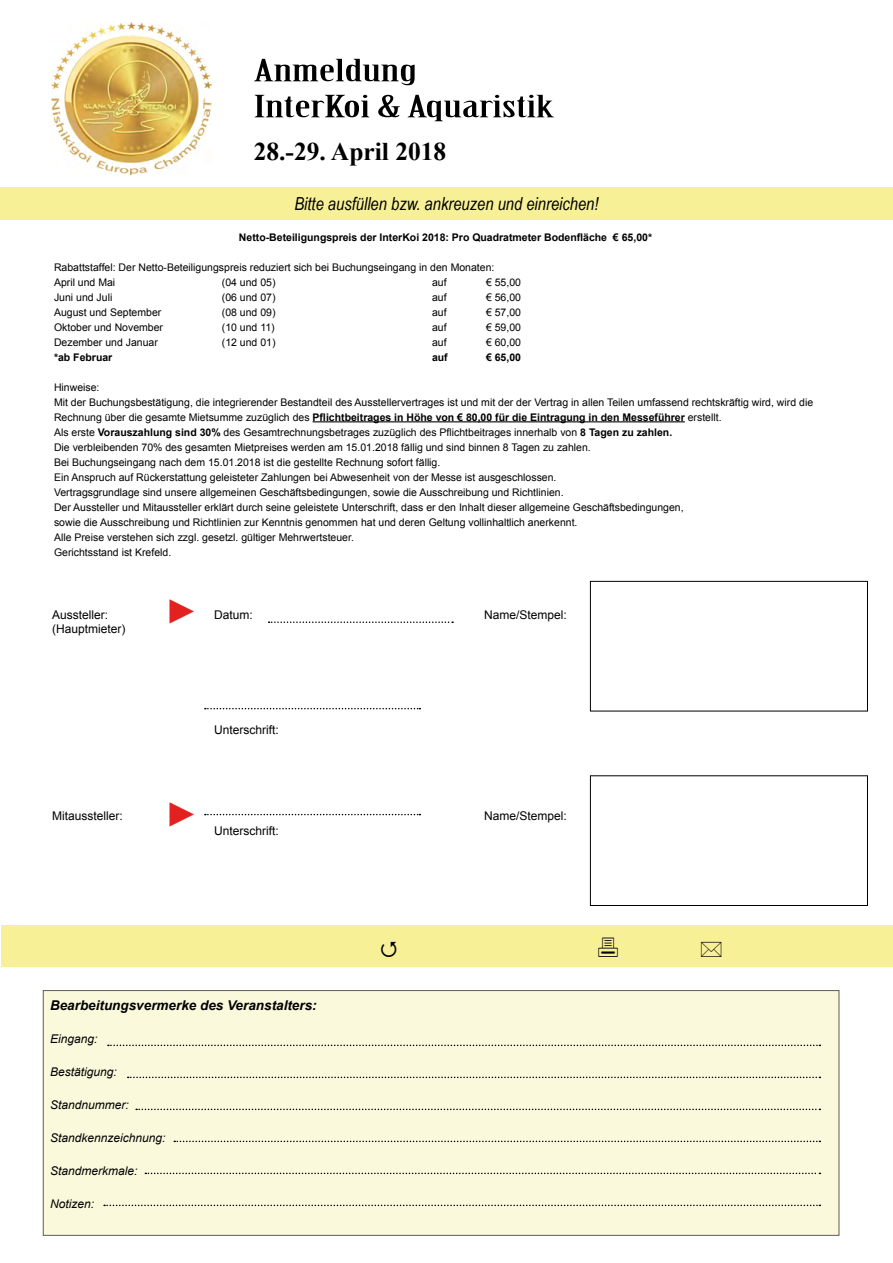
<style>
.page{position:relative;width:893px;height:1263px;background:#fff}
.page>*{position:absolute;margin:0;border:0;box-sizing:border-box;transform-origin:0 0}
.t1{font:34.5px "Times New Roman";color:#e32120}
.t2{font:30px/36px "Birch Std";color:#000;scale:2 1}
.t3{font:700 25.5px "Times New Roman";color:#000}
.t4{font:italic 18px "Arial Narrow";color:#000}
.t5{font:italic 700 13.5px "Arial";color:#000}
.t6{font:12px "Arial";color:#000}
.t7{font:italic 12px "Arial";color:#000}
.t8{font:10.5px/15px "Arial";color:#000}
.t9{font:700 10.5px "Arial";color:#000}
.s1{font-weight:700}
</style>
<div class="page">
<div style="left:43px;top:990px;width:796px;height:246px;background:#fbf9dc;border:1px solid #5d5d5f"></div>
<div style="left:590px;top:776px;width:278px;height:130px;border:1px solid #000"></div>
<div style="left:590px;top:581px;width:278px;height:130px;border:1px solid #000"></div>
<img style="left:51px;top:22px;width:160px;height:153px">
<div style="left:2px;top:926px;width:891px;height:41px;background:#f8f096"></div>
<div style="left:0;top:187px;width:893px;height:33px;background:#f8f096"></div>
<hr style="left:313px;top:421px;width:372px;height:1px;background:#000">
<svg style="left:205px;top:814px;width:215px;height:1px"></svg>
<svg style="left:205px;top:708px;width:215px;height:1px"></svg>
<svg style="left:108px;top:1044px;width:712px;height:2px"></svg>
<svg style="left:128px;top:1076px;width:692px;height:2px"></svg>
<svg style="left:136px;top:1108px;width:684px;height:2px"></svg>
<svg style="left:174px;top:1140px;width:646px;height:2px"></svg>
<svg style="left:145px;top:1172px;width:675px;height:2px"></svg>
<svg style="left:104px;top:1204px;width:716px;height:2px"></svg>
<svg style="left:269px;top:621px;width:184px;height:2px"></svg>
<h2 class="t2" style="left:254px;top:53px;width:152px">Anmeldung<br>InterKoi &amp; Aquaristik</h2>
<h3 class="t3" style="left:254px;top:134px;width:194px">28.-29. April 2018</h3>
<h3 class="t4" style="left:294px;top:191px;width:306px">Bitte ausfüllen bzw. ankreuzen und einreichen!</h3>
<p class="t9" style="left:239px;top:230px;width:415px">Netto-Beteiligungspreis der InterKoi 2018: Pro Quadratmeter Bodenfläche € 65,00*</p>
<p class="t8" style="left:54px;top:260px;width:442px">Rabattstaffel: Der Netto-Beteiligungspreis reduziert sich bei Buchungseingang in den Monaten:<br>April und Mai</p>
<p class="t8" style="left:222px;top:275px;width:55px">(04 und 05)</p>
<p class="t8" style="left:432px;top:275px;width:16px">auf</p>
<p class="t8" style="left:486px;top:275px;width:37px">€ 55,00</p>
<p class="t8" style="left:54px;top:290px;width:60px">Juni und Juli</p>
<p class="t8" style="left:222px;top:290px;width:55px">(06 und 07)</p>
<p class="t8" style="left:432px;top:290px;width:16px">auf</p>
<p class="t8" style="left:486px;top:290px;width:37px">€ 56,00</p>
<p class="t8" style="left:54px;top:305px;width:109px">August und September</p>
<p class="t8" style="left:222px;top:305px;width:55px">(08 und 09)</p>
<p class="t8" style="left:432px;top:305px;width:16px">auf</p>
<p class="t8" style="left:486px;top:305px;width:37px">€ 57,00</p>
<p class="t8" style="left:54px;top:320px;width:111px">Oktober und November</p>
<p class="t8" style="left:222px;top:320px;width:54px">(10 und 11)</p>
<p class="t8" style="left:432px;top:320px;width:16px">auf</p>
<p class="t8" style="left:486px;top:320px;width:37px">€ 59,00</p>
<p class="t8" style="left:54px;top:335px;width:105px">Dezember und Januar</p>
<p class="t8" style="left:222px;top:335px;width:55px">(12 und 01)</p>
<p class="t8" style="left:432px;top:335px;width:16px">auf</p>
<p class="t8" style="left:486px;top:335px;width:37px">€ 60,00</p>
<p class="t9" style="left:54px;top:350px;width:60px">*ab Februar</p>
<p class="t9" style="left:432px;top:350px;width:17px">auf</p>
<p class="t9" style="left:486px;top:350px;width:37px">€ 65,00</p>
<p class="t8" style="left:54px;top:380px;width:761px">Hinweise:<br>Mit der Buchungsbestätigung, die integrierender Bestandteil des Ausstellervertrages ist und mit der der Vertrag in allen Teilen umfassend rechtskräftig wird, wird die Rechnung über die gesamte Mietsumme zuzüglich des <span class="s1">Pflichtbeitrages in Höhe von € 80,00 für die Eintragung in den Messeführer</span> erstellt.<br>Als erste <span class="s1">Vorauszahlung sind 30%</span> des Gesamtrechnungsbetrages zuzüglich des Pflichtbeitrages innerhalb von <span class="s1">8 Tagen zu zahlen.<br></span>Die verbleibenden 70% des gesamten Mietpreises werden am 15.01.2018 fällig und sind binnen 8 Tagen zu zahlen.<br>Bei Buchungseingang nach dem 15.01.2018 ist die gestellte Rechnung sofort fällig.<br>Ein Anspruch auf Rückerstattung geleisteter Zahlungen bei Abwesenheit von der Messe ist ausgeschlossen.<br>Vertragsgrundlage sind unsere allgemeinen Geschäftsbedingungen, sowie die Ausschreibung und Richtlinien.<br>Der Aussteller und Mitaussteller erklärt durch seine geleistete Unterschrift, dass er den Inhalt dieser allgemeine Geschäftsbedingungen,<br>sowie die Ausschreibung und Richtlinien zur Kenntnis genommen hat und deren Geltung vollinhaltlich anerkennt.<br>Alle Preise verstehen sich zzgl. gesetzl. gültiger Mehrwertsteuer.<br>Gerichtsstand ist Krefeld.</p>
<h1 class="t1" style="left:165px;top:588px;width:36px">►</h1>
<p class="t6" style="left:52px;top:607px;width:58px">Aussteller:</p>
<p class="t6" style="left:214px;top:607px;width:40px">Datum:</p>
<p class="t6" style="left:484px;top:607px;width:84px">Name/Stempel:</p>
<p class="t6" style="left:52px;top:621px;width:75px">(Hauptmieter)</p>
<p class="t6" style="left:214px;top:722px;width:66px">Unterschrift:</p>
<h1 class="t1" style="left:165px;top:791px;width:36px">►</h1>
<p class="t6" style="left:52px;top:808px;width:72px">Mitaussteller:</p>
<p class="t6" style="left:484px;top:808px;width:84px">Name/Stempel:</p>
<p class="t6" style="left:214px;top:823px;width:66px">Unterschrift:</p>
<p class="t5" style="left:50px;top:996px;width:268px">Bearbeitungsvermerke des Veranstalters:</p>
<p class="t7" style="left:50px;top:1031px;width:49px">Eingang:</p>
<p class="t7" style="left:50px;top:1064px;width:68px">Bestätigung:</p>
<p class="t7" style="left:50px;top:1097px;width:80px">Standnummer:</p>
<p class="t7" style="left:50px;top:1130px;width:117px">Standkennzeichnung:</p>
<p class="t7" style="left:50px;top:1163px;width:89px">Standmerkmale:</p>
<p class="t7" style="left:50px;top:1196px;width:46px">Notizen:</p>
</div>
